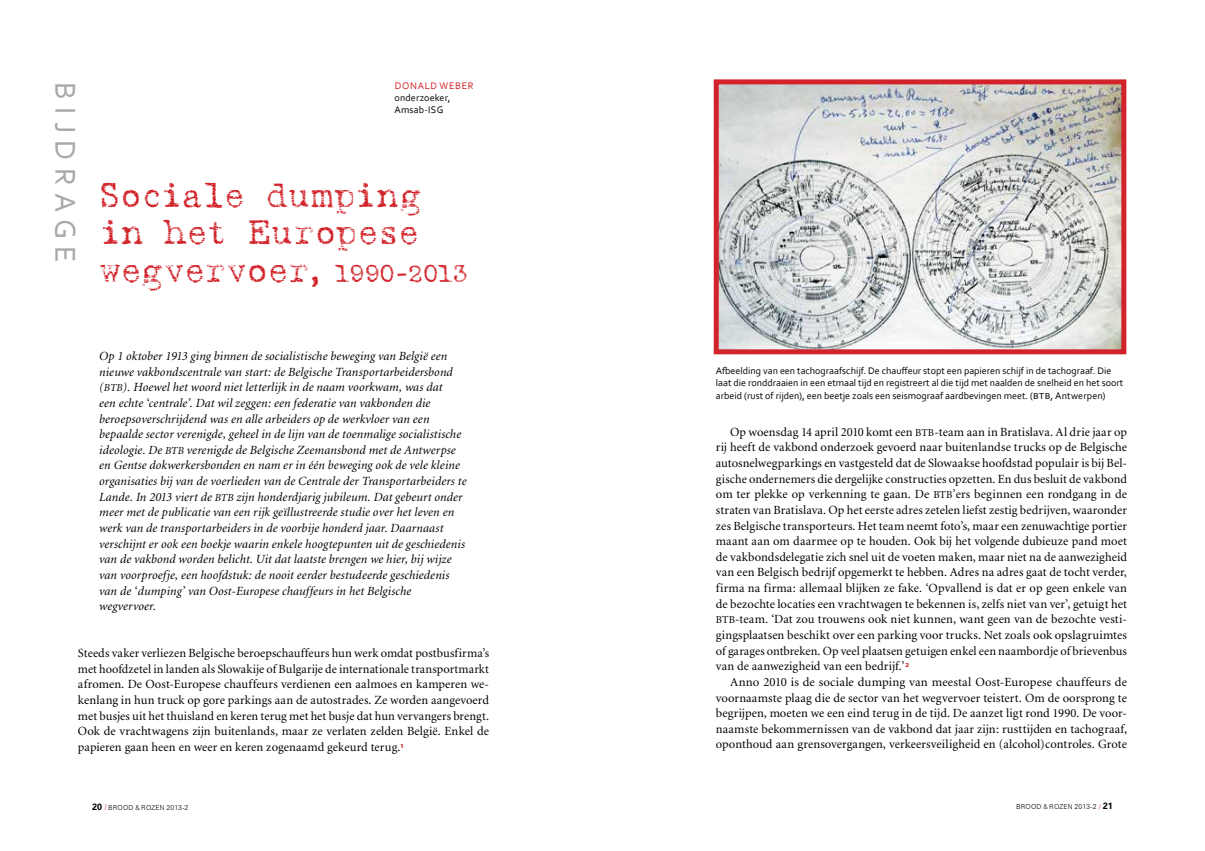
<style>
.page{position:relative;width:1205px;height:851px;background:#fff}
.page>*{position:absolute;margin:0;border:0;box-sizing:border-box;transform-origin:0 0}
.t1{font:35px/37.5px "Batik";color:#d2232a}
.t2{font:30px "Corbel";letter-spacing:.24em;color:#a7a9ac}
.t3{font:12.5px/15.6px "Minion";letter-spacing:.005em;color:#000;text-align:justify}
.t4{font:italic 12.5px/15.6px "Minion";letter-spacing:.01em;color:#000}
.t5{font:10px/12.2px "Corbel";color:#000}
.t6{font:10px/12px "Corbel";letter-spacing:.02em;color:#000}
.t7{font:300 6.88px "Zurich BT";letter-spacing:.025em;color:#000}
.t8{font:900 5.5px "Zurich BT";color:#d2232a}
.s1{color:#d2232a}
.s2{font-size:25px}
.s3{font-family:"Minion Italic SC850";font-style:normal;font-size:10.62px}
.s4{font-size:11.25px}
.s5{font-family:"Minion Regular SC850";font-size:10.62px}
.s6{font-family:"Minion Regular SC850"}
.s7{font-style:italic}
.s8{font-weight:700;font-size:9px}
.s9{font-family:"Candara";font-weight:400;color:#d2232a}
.s10{font-family:"Futura BT"}
.s11{font-weight:400;color:#d2232a}
</style>
<div class="page">
<svg style="left:713px;top:79px;width:414px;height:276px;background:#cec6c6"></svg>
<p class="t2" style="left:84px;top:82px;width:182px;rotate:90deg">Bijdrage</p>
<p class="t6" style="left:394px;top:79px;width:81px"><span class="s1">Donald Weber </span>onderzoeker,<br>Amsab-I SG</p>
<p class="t1" style="left:99px;top:179px;width:370px">Sociale dumping in het Europese wegvervoer, <span class="s2">1990-2013</span></p>
<p class="t4" style="left:99px;top:348px;width:369px">Op 1 oktober 1913 ging binnen de socialistische beweging van België een nieuwe vakbondscentrale van start: de Belgische Transportarbeidersbond (<span class="s3">btb</span>). Hoewel het woord niet letterlijk in de naam voorkwam, was dat<br>een echte ‘centrale’. Dat wil zeggen: een federatie van vakbonden die beroepsoverschrijdend was en alle arbeiders op de werkvloer van een bepaalde sector verenigde, geheel in de lijn van de toenmalige socialistische ideologie. De <span class="s3">btb</span> verenigde de Belgische Zeemansbond met de Antwerpse en Gentse dokwerkersbonden en nam er in één beweging ook de vele kleine organisaties bij van de voerlieden van de Centrale der Transportarbeiders te Lande. In 2013 viert de <span class="s3">btb</span> zijn honderdjarig jubileum. Dat gebeurt onder meer met de publicatie van een rijk geïllustreerde studie over het leven en werk van de transportarbeiders in de voorbije honderd jaar. Daarnaast verschijnt er ook een boekje waarin enkele hoogtepunten uit de geschiedenis van de vakbond worden belicht. Uit dat laatste brengen we hier, bij wijze van voorproefje, een hoofdstuk: de nooit eerder bestudeerde geschiedenis van de ‘dumping’ van Oost-Europese chauffeurs in het Belgische wegvervoer.</p>
<p class="t3" style="left:78px;top:645px;width:413px">Steeds vaker verliezen Belgische beroepschauffeurs hun werk omdat postbusfirma’s met hoofdzetel in landen als Slowakije of Bulgarije de internationale transportmarkt afromen. De Oost-Europese chauffeurs verdienen een aalmoes en kamperen we&shy;kenlang in hun truck op gore parkings aan de autostrades. Ze worden aangevoerd met busjes uit het thuisland en keren terug met het busje dat hun vervangers brengt.<br>Ook de vrachtwagens zijn buitenlands, maar ze verlaten zelden België. Enkel de papieren gaan heen en weer en keren zogenaamd gekeurd terug.</p>
<p class="t8" style="left:400px;top:742px;width:5px">1</p>
<p class="t5" style="left:716px;top:364px;width:409px">Afbeelding van een tachograafschijf. De chauffeur stopt een papieren schijf in de tachograaf. Die laat die ronddraaien in een etmaal tijd en registreert al die tijd met naalden de snelheid en het soort arbeid (rust of rijden), een beetje zoals een seismograaf aardbevingen meet. (<span class="s4">btb</span>, Antwerpen)</p>
<p class="t3" style="left:716px;top:424px;width:413px;text-indent:14px">Op woensdag 14 april 2010 komt een <span class="s5">btb</span>-team aan in Bratislava. Al drie jaar op rij heeft de vakbond onderzoek gevoerd naar buitenlandse trucks op de Belgische autosnelwegparkings en vastgesteld dat de Slowaakse hoofdstad populair is bij Bel&shy;gische ondernemers die dergelijke constructies opzetten. En dus besluit de vakbond om ter plekke op verkenning te gaan. De <span class="s5">btb</span><span class="s6">’</span>ers beginnen een rondgang in de straten van Bratislava. Op het eerste adres zetelen liefst zestig bedrijven, waaronder zes Belgische transporteurs. Het team neemt foto’s, maar een zenuwachtige portier maant aan om daarmee op te houden. Ook bij het volgende dubieuze pand moet de vakbondsdelegatie zich snel uit de voeten maken, maar niet na de aanwezigheid van een Belgisch bedrijf opgemerkt te hebben. Adres na adres gaat de tocht verder, firma na firma: allemaal blijken ze fake. ‘Opvallend is dat er op geen enkele van de bezochte locaties een vrachtwagen te bekennen is, zelfs niet van ver’, getuigt het <span class="s5">btb</span>-team. ‘Dat zou trouwens ook niet kunnen, want geen van de bezochte vesti&shy;gingsplaatsen beschikt over een parking voor trucks. Net zoals ook opslagruimtes of garages ontbreken. Op veel plaatsen getuigen enkel een naambordje of brievenbus van de aanwezigheid van een bedrijf<span class="s7">.</span>’</p>
<p class="t8" style="left:905px;top:661px;width:5px">2</p>
<p class="t3" style="left:716px;top:674px;width:413px;text-indent:14px">Anno 2010 is de sociale dumping van meestal Oost-Europese chauffeurs de voornaamste plaag die de sector van het wegvervoer teistert. Om de oorsprong te begrijpen, moeten we een eind terug in de tijd. De aanzet ligt rond 1990. De voor&shy;naamste bekommernissen van de vakbond dat jaar zijn: rusttijden en tachograaf, oponthoud aan grensovergangen, verkeersveiligheid en (alcohol)controles. Grote</p>
<p class="t7" style="left:92px;top:802px;width:98px"><span class="s8">20</span> <span class="s9">/</span> BROOD <span class="s10">&amp;</span> ROZEN 2013-2</p>
<p class="t7" style="left:1016px;top:802px;width:98px">BROOD <span class="s10">&amp;</span> ROZEN 2013-2 <span class="s11">/</span> <span class="s8">21</span></p>
</div>
